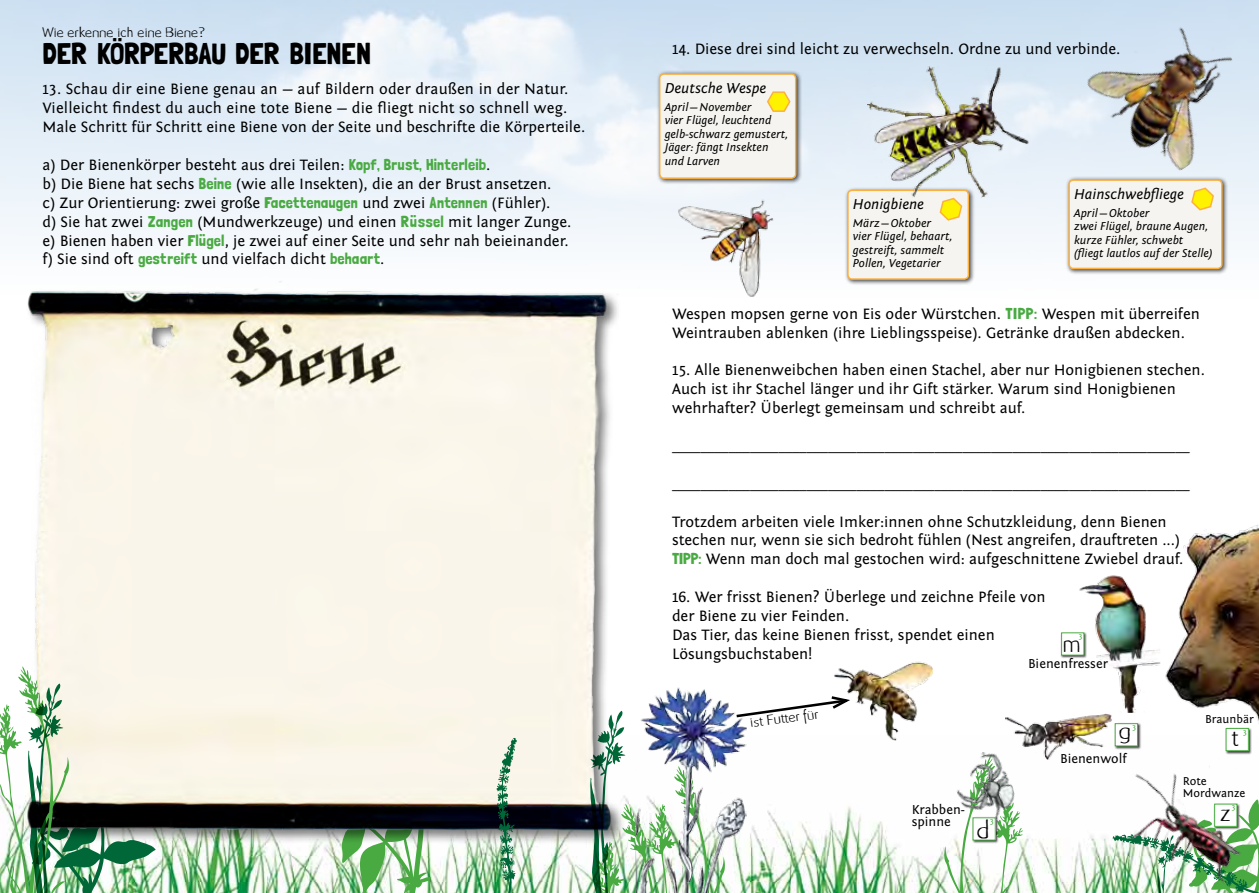
<style>
.page{position:relative;width:1259px;height:893px;background:#fff}
.page>*{position:absolute;margin:0;border:0;box-sizing:border-box;transform-origin:0 0}
.t1{font:30px "Londrina Solid";letter-spacing:-.01em;color:#000}
.t2{font:20.85px "Blume";color:#000}
.t3{font:15.75px/18.9px "Fontin Sans";color:#000}
.t4{font:italic 15px "Fontin Sans";color:#000}
.t5{font:13.5px/12px "Fontin Sans";color:#000}
.t6{font:italic 12px/13.5px "Fontin Sans";color:#000}
.t7{font:12px "Blume";letter-spacing:.03em;color:#000}
.t8{font:12px/12px "Fontin Sans";color:#000}
.t9{font:8.25px "Fontin Sans";color:#49aa42}
.s1{font-family:"Londrina Solid";color:#49aa42}
</style>
<div class="page">
<svg style="left:0;top:0;width:1259px;height:253px"></svg>
<img style="left:156px;top:744px;width:947px;height:149px">
<img style="left:341px;top:845px;width:128px;height:48px">
<svg style="left:944px;top:759px;width:82px;height:134px"></svg>
<img style="left:1079px;top:575px;width:81px;height:138px">
<img style="left:27px;top:256px;width:595px;height:575px">
<div style="left:1065px;top:177px;width:163px;height:98px;background:#000;opacity:.75"></div>
<div style="left:1069px;top:180px;width:152px;height:88px;background:#f5f4f0;border-radius:4px"></div>
<div style="left:1068px;top:179px;width:154px;height:90px;border:2px solid #fbb040;border-radius:4px"></div>
<svg style="left:1191px;top:189px;width:23px;height:22px"></svg>
<img style="left:676px;top:194px;width:108px;height:103px">
<div style="left:656px;top:70px;width:146px;height:115px;background:#000;opacity:.75"></div>
<div style="left:659px;top:74px;width:136px;height:104px;background:#f5f4f0;border-radius:4px"></div>
<div style="left:659px;top:73px;width:137px;height:106px;border:2px solid #fbb040;border-radius:4px"></div>
<svg style="left:767px;top:91px;width:24px;height:21px"></svg>
<div style="left:844px;top:187px;width:131px;height:99px;background:#000;opacity:.75"></div>
<div style="left:848px;top:190px;width:120px;height:89px;background:#f5f4f0;border-radius:4px"></div>
<div style="left:847px;top:190px;width:122px;height:90px;border:2px solid #fbb040;border-radius:4px"></div>
<svg style="left:939px;top:198px;width:24px;height:23px"></svg>
<img style="left:589px;top:711px;width:47px;height:182px">
<img style="left:0;top:666px;width:156px;height:227px">
<div style="left:1060px;top:632px;width:27px;height:27px;background:#000;opacity:.75"></div>
<div style="left:1061px;top:633px;width:23px;height:22px;background:#fff"></div>
<div style="left:1114px;top:723px;width:27px;height:27px;background:#000;opacity:.75"></div>
<div style="left:1115px;top:724px;width:22px;height:22px;background:#fff"></div>
<div style="left:1114px;top:723px;width:23px;height:23px;border:1px solid #49aa42"></div>
<div style="left:972px;top:817px;width:27px;height:27px;background:#000;opacity:.75"></div>
<div style="left:973px;top:818px;width:22px;height:22px;background:#fff"></div>
<img style="left:944px;top:747px;width:77px;height:83px">
<img style="left:496px;top:737px;width:21px;height:156px">
<img style="left:1103px;top:774px;width:156px;height:119px">
<img style="left:1005px;top:713px;width:107px;height:46px">
<img style="left:834px;top:661px;width:99px;height:80px">
<img style="left:1081px;top:4px;width:178px;height:185px">
<img style="left:867px;top:64px;width:163px;height:134px">
<img style="left:1161px;top:525px;width:98px;height:324px">
<img style="left:636px;top:687px;width:110px;height:206px">
<svg style="left:734px;top:694px;width:120px;height:25px"></svg>
<p class="t7" style="left:43px;top:25px;width:164px">Wie erkenne ich eine Biene?</p>
<h1 class="t1" style="left:43px;top:36px;width:330px">Der Körperbau der Bienen</h1>
<p class="t3" style="left:43px;top:80px;width:544px">13. Schau dir eine Biene genau an — auf Bildern oder draußen in der Natur.<br>Vielleicht findest du auch eine tote Biene — die fliegt nicht so schnell weg.<br>Male Schritt für Schritt eine Biene von der Seite und beschrifte die Körperteile.</p>
<p class="t3" style="left:43px;top:156px;width:530px">a) Der Bienenkörper besteht aus drei Teilen: <span class="s1">Kopf, Brust, Hinterleib</span>.<br>b) Die Biene hat sechs <span class="s1">Beine</span> (wie alle Insekten), die an der Brust ansetzen.<br>c) Zur Orientierung: zwei große <span class="s1">Facettenaugen</span> und zwei <span class="s1">Antennen</span> (Fühler).<br>d) Sie hat zwei <span class="s1">Zangen</span> (Mundwerkzeuge) und einen <span class="s1">Rüssel</span> mit langer Zunge. e) Bienen haben vier <span class="s1">Flügel</span>, je zwei auf einer Seite und sehr nah beieinander. f) Sie sind oft <span class="s1">gestreift</span> und vielfach dicht <span class="s1">behaart</span>.</p>
<p class="t3" style="left:672px;top:40px;width:450px">14. Diese drei sind leicht zu verwechseln. Ordne zu und verbinde.</p>
<p class="t4" style="left:664px;top:79px;width:103px">Deutsche Wespe</p>
<p class="t6" style="left:664px;top:100px;width:125px">April—November<br>vier Flügel, leuchtend gelb-schwarz gemustert,<br>Jäger: fängt Insekten und Larven</p>
<p class="t4" style="left:853px;top:196px;width:73px">Honigbiene</p>
<p class="t6" style="left:853px;top:216px;width:101px">März—Oktober vier Flügel, behaart, gestreift, sammelt<br>Pollen, Vegetarier</p>
<p class="t4" style="left:1074px;top:185px;width:111px">Hainschwebfliege</p>
<p class="t6" style="left:1074px;top:206px;width:140px">April—Oktober<br>zwei Flügel, braune Augen, kurze Fühler, schwebt (fliegt lautlos auf der Stelle)</p>
<p class="t3" style="left:672px;top:304px;width:529px">Wespen mopsen gerne von Eis oder Würstchen. <span class="s1">TIPP:</span> Wespen mit überreifen<br>Weintrauben ablenken (ihre Lieblingsspeise). Getränke draußen abdecken.</p>
<p class="t3" style="left:672px;top:361px;width:534px">15. Alle Bienenweibchen haben einen Stachel, aber nur Honigbienen stechen.<br>Auch ist ihr Stachel länger und ihr Gift stärker. Warum sind Honigbienen wehrhafter? Überlegt gemeinsam und schreibt auf.</p>
<p class="t3" style="left:672px;top:437px;width:519px">_________________________________________________________________________</p>
<p class="t3" style="left:672px;top:474px;width:519px">_________________________________________________________________________</p>
<p class="t3" style="left:672px;top:512px;width:513px">Trotzdem arbeiten viele Imker:innen ohne Schutzkleidung, denn Bienen stechen nur, wenn sie sich bedroht fühlen (Nest angreifen, drauftreten ...)<br><span class="s1">Tipp:</span> Wenn man doch mal gestochen wird: aufgeschnittene Zwiebel drauf.</p>
<p class="t3" style="left:672px;top:588px;width:375px">16. Wer frisst Bienen? Überlege und zeichne Pfeile von der Biene zu vier Feinden.<br>Das Tier, das keine Bienen frisst, spendet einen Lösungsbuchstaben!</p>
<p class="t9" style="left:1078px;top:632px;width:6px">3</p>
<h2 class="t2" style="left:1063px;top:632px;width:19px">m</h2>
<p class="t5" style="left:1028px;top:658px;width:81px">Bienenfresser</p>
<p class="t7" style="left:749px;top:716px;width:70px;rotate:-7deg">ist Futter für</p>
<p class="t5" style="left:911px;top:804px;width:55px">Krabben&shy;spinne</p>
<h2 class="t2" style="left:977px;top:818px;width:13px">d</h2>
<p class="t9" style="left:990px;top:817px;width:6px">3</p>
<h2 class="t2" style="left:1118px;top:719px;width:13px">g</h2>
<p class="t9" style="left:1132px;top:723px;width:6px">3</p>
<p class="t5" style="left:1060px;top:753px;width:68px">Bienenwolf</p>
<p class="t8" style="left:1205px;top:713px;width:50px">Braunbär</p>
<h2 class="t2" style="left:1232px;top:726px;width:7px">t</h2>
<p class="t9" style="left:1243px;top:727px;width:6px">3</p>
<p class="t8" style="left:1182px;top:776px;width:64px">Rote<br>Mordwanze</p>
<p class="t9" style="left:1231px;top:803px;width:6px">3</p>
<h2 class="t2" style="left:1220px;top:801px;width:12px">z</h2>
</div>
